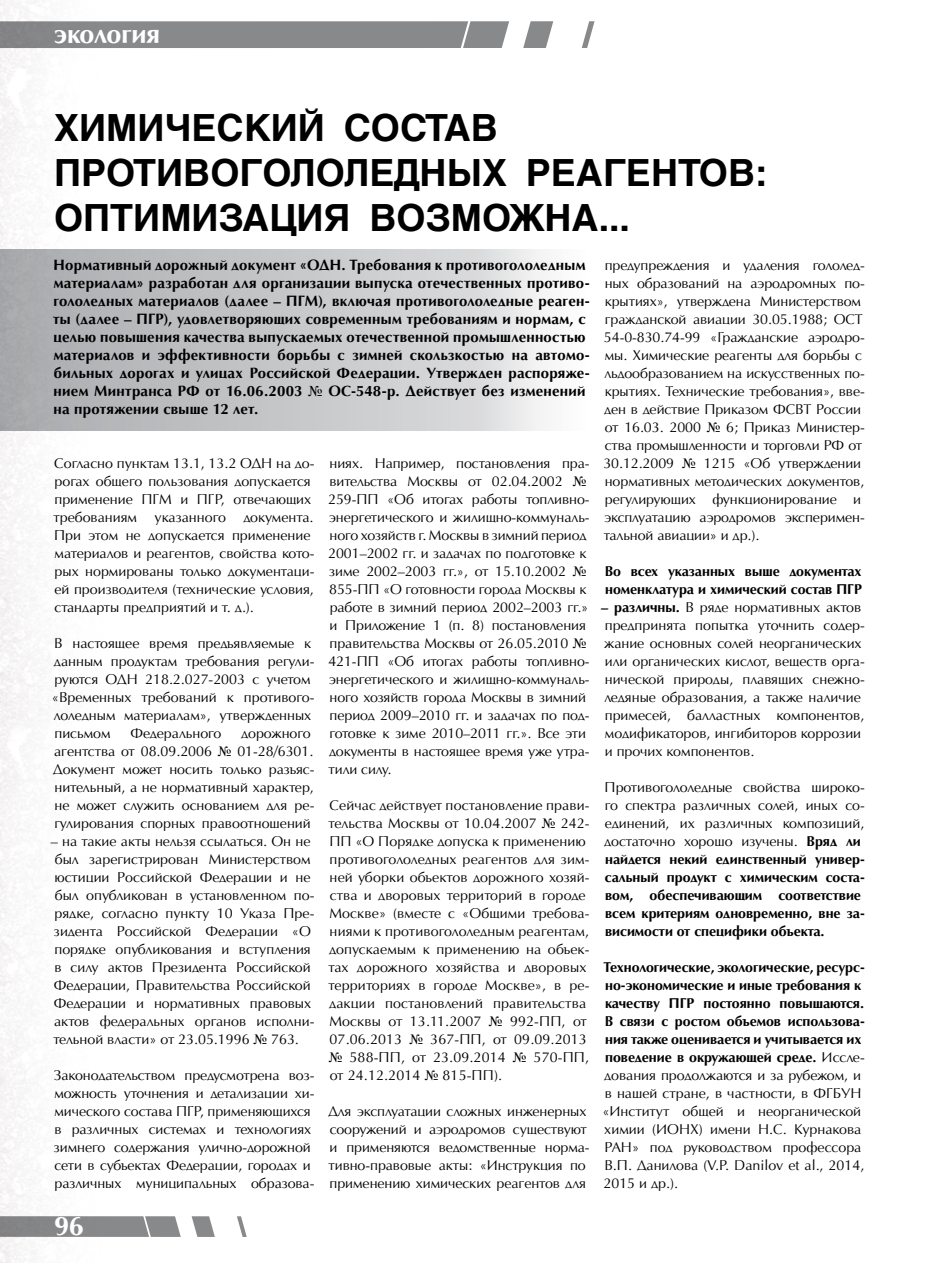
<style>
.page{position:relative;width:936px;height:1263px;background:#fff}
.page>*{position:absolute;margin:0;border:0;box-sizing:border-box;transform-origin:0 0}
.t1{font:700 37.5px/45px "AG Helvetica";color:#000}
.t2{font:700 27px "AG Opus High Resolution";color:#fff}
.t3{font:700 15px/18px "AG Opus High Resolution";letter-spacing:.015em;color:#000}
.t4{font:14.25px/18px "AG Opus High Resolution";letter-spacing:-.005em;color:#000}
.t5{font:700 14.25px/18px "AG Opus High Resolution";color:#000}
.s1{font-family:"Times New Roman";font-weight:400}
.s2{font-family:"Times New Roman"}
.s3{font-weight:700}
.s4{font-weight:400}
</style>
<div class="page">
<svg style="left:0;top:21px;width:594px;height:27px;background:#959697"></svg>
<svg style="left:0;top:1216px;width:247px;height:21px"></svg>
<div style="left:0;top:249px;width:585px;height:181px;background:linear-gradient(to right,#a4a5a8,#eeefef)"></div>
<h2 class="t2" style="left:54px;top:18px;width:108px">экология</h2>
<h1 class="t1" style="left:54px;top:106px;width:715px">ХИМИЧЕСКИЙ СОСТАВ<br>ПРОТИВОГОЛОЛЕДНЫХ РЕАГЕНТОВ:<br>ОПТИМИЗАЦИЯ ВОЗМОЖНА...</h1>
<p class="t3" style="left:53px;top:256px;width:538px">Нормативный дорожный документ «ОДН. Требования к противогололедным материалам» разработан для организации выпуска отечественных противо&shy;гололедных материалов (далее – ПГМ), включая противогололедные реаген&shy;ты (далее – ПГР), удовлетворяющих современным требованиям и нормам, с целью повышения качества выпускаемых отечественной промышленностью материалов и эффективности борьбы с зимней скользкостью на автомо&shy;бильных дорогах и улицах Российской Федерации. Утвержден распоряже&shy;нием Минтранса РФ от 16.06.2003 <span class="s1">№</span> ОС-548-р. Действует без изменений на протяжении свыше 12 лет.</p>
<p class="t4" style="left:53px;top:454px;width:262px">Согласно пунктам 13.1, 13.2 ОДН на до&shy;рогах общего пользования допускается применение ПГМ и ПГР, отвечающих требованиям указанного документа.<br>При этом не допускается применение материалов и реагентов, свойства кото&shy;рых нормированы только документаци&shy;ей производителя (технические условия, стандарты предприятий и т. д.).</p>
<p class="t4" style="left:52px;top:634px;width:264px">В настоящее время предъявляемые к данным продуктам требования регули&shy;руются ОДН 218.2.027-2003 с учетом «Временных требований к противого&shy;лоледным материалам», утвержденных письмом</p>
<p class="t4" style="left:130px;top:724px;width:93px">Федерального</p>
<p class="t4" style="left:53px;top:724px;width:263px;text-indent:188px">дорожного агентства от 08.09.2006 <span class="s2">№</span> 01-28/6301.<br>Документ может носить только разъяс&shy;нительный, а не нормативный характер, не может служить основанием для ре&shy;гулирования спорных правоотношений</p>
<p class="t4" style="left:51px;top:832px;width:265px">– на такие акты нельзя ссылаться. Он не был зарегистрирован Министерством юстиции Российской Федерации и не был опубликован в установленном по&shy;рядке, согласно пункту 10 Указа Пре&shy;зидента Российской Федерации «О порядке опубликования и вступления в силу актов Президента Российской Федерации, Правительства Российской Федерации и нормативных правовых актов федеральных органов исполни&shy;тельной власти» от 23.05.1996 <span class="s2">№</span> 763.</p>
<p class="t4" style="left:54px;top:1066px;width:262px">Законодательством предусмотрена воз&shy;можность уточнения и детализации хи&shy;мического состава ПГР, применяющихся в различных системах и технологиях зимнего содержания улично-дорожной сети в субъектах Федерации, городах и различных муниципальных образова-</p>
<h2 class="t2" style="left:54px;top:1210px;width:32px">96</h2>
<p class="t4" style="left:328px;top:454px;width:263px">ниях. Например, постановления пра&shy;вительства Москвы от 02.04.2002 <span class="s2">№ </span>259-ПП «Об итогах работы топливно&shy;энергетического и жилищно-коммуналь&shy;ного хозяйств г. Москвы в зимний период 2001–2002 гг. и задачах по подготовке к зиме 2002–2003 гг.», от 15.10.2002 <span class="s2">№ </span>855-ПП «О готовности города Москвы к работе в зимний период 2002–2003 гг.» и Приложение 1 (п. 8) постановления правительства Москвы от 26.05.2010 <span class="s2">№ </span>421-ПП «Об итогах работы топливно&shy;энергетического и жилищно-коммуналь&shy;ного хозяйств города Москвы в зимний период 2009–2010 гг. и задачах по под&shy;готовке к зиме 2010–2011 гг.». Все эти документы в настоящее время уже утра&shy;тили силу.</p>
<p class="t4" style="left:328px;top:796px;width:262px">Сейчас действует постановление прави&shy;тельства Москвы от 10.04.2007 <span class="s2">№</span> 242- ПП «О Порядке допуска к применению противогололедных реагентов для зим&shy;ней уборки объектов дорожного хозяй&shy;ства и дворовых территорий в городе Москве» (вместе с «Общими требова&shy;ниями к противогололедным реагентам, допускаемым к применению на объек&shy;тах дорожного хозяйства и дворовых территориях в городе Москве», в ре&shy;дакции постановлений правительства Москвы от 13.11.2007 <span class="s2">№</span> 992-ПП, от 07.06.2013 <span class="s2">№</span> 367-ПП, от 09.09.2013 <span class="s2">№</span> 588-ПП, от 23.09.2014 <span class="s2">№</span> 570-ПП, от 24.12.2014 <span class="s2">№</span> 815-ПП).</p>
<p class="t4" style="left:328px;top:1102px;width:263px">Для эксплуатации сложных инженерных сооружений и аэродромов существуют и применяются ведомственные норма&shy;тивно-правовые акты: «Инструкция по применению химических реагентов для</p>
<p class="t4" style="left:603px;top:256px;width:263px">предупреждения и удаления гололед&shy;ных образований на аэродромных по&shy;крытиях», утверждена Министерством гражданской авиации 30.05.1988; ОСТ 54-0-830.74-99 «Гражданские аэродро&shy;мы. Химические реагенты для борьбы с льдообразованием на искусственных по&shy;крытиях. Технические требования», вве&shy;ден в действие Приказом ФСВТ России от 16.03. 2000 <span class="s2">№</span> 6; Приказ Министер&shy;ства промышленности и торговли РФ от 30.12.2009 <span class="s2">№</span> 1215 «Об утверждении нормативных методических документов, регулирующих функционирование и эксплуатацию аэродромов эксперимен&shy;тальной авиации» и др.).</p>
<p class="t5" style="left:604px;top:562px;width:259px">Во всех указанных выше документах номенклатура и химический состав ПГР</p>
<p class="t4" style="left:601px;top:598px;width:265px"><span class="s3">– различны.</span> В ряде нормативных актов предпринята попытка уточнить содер&shy;жание основных солей неорганических или органических кислот, веществ орга&shy;нической природы, плавящих снежно&shy;ледяные образования, а также наличие примесей, балластных компонентов, модификаторов, ингибиторов коррозии и прочих компонентов.</p>
<p class="t5" style="left:604px;top:778px;width:262px"><span class="s4">Противогололедные свойства широко&shy;го спектра различных солей, иных со&shy;единений, их различных композиций, достаточно хорошо изучены.</span> Вряд ли найдется некий единственный универ&shy;сальный продукт с химическим соста&shy;вом, обеспечивающим соответствие всем критериям одновременно, вне за&shy;висимости от специфики объекта.</p>
<p class="t4" style="left:602px;top:958px;width:264px"><span class="s3">Технологические, экологические, ресурс&shy;но-экономические и иные требования к качеству ПГР постоянно повышаются.<br>В связи с ростом объемов использова&shy;ния также оценивается и учитывается их поведение в окружающей среде.</span> Иссле&shy;дования продолжаются и за рубежом, и в нашей стране, в частности, в ФГБУН «Институт общей и неорганической химии (ИОНХ) имени Н.С. Курнакова РАН» под руководством профессора В.П. Данилова (V.P. Danilov et al., 2014, 2015 и др.).</p>
</div>
